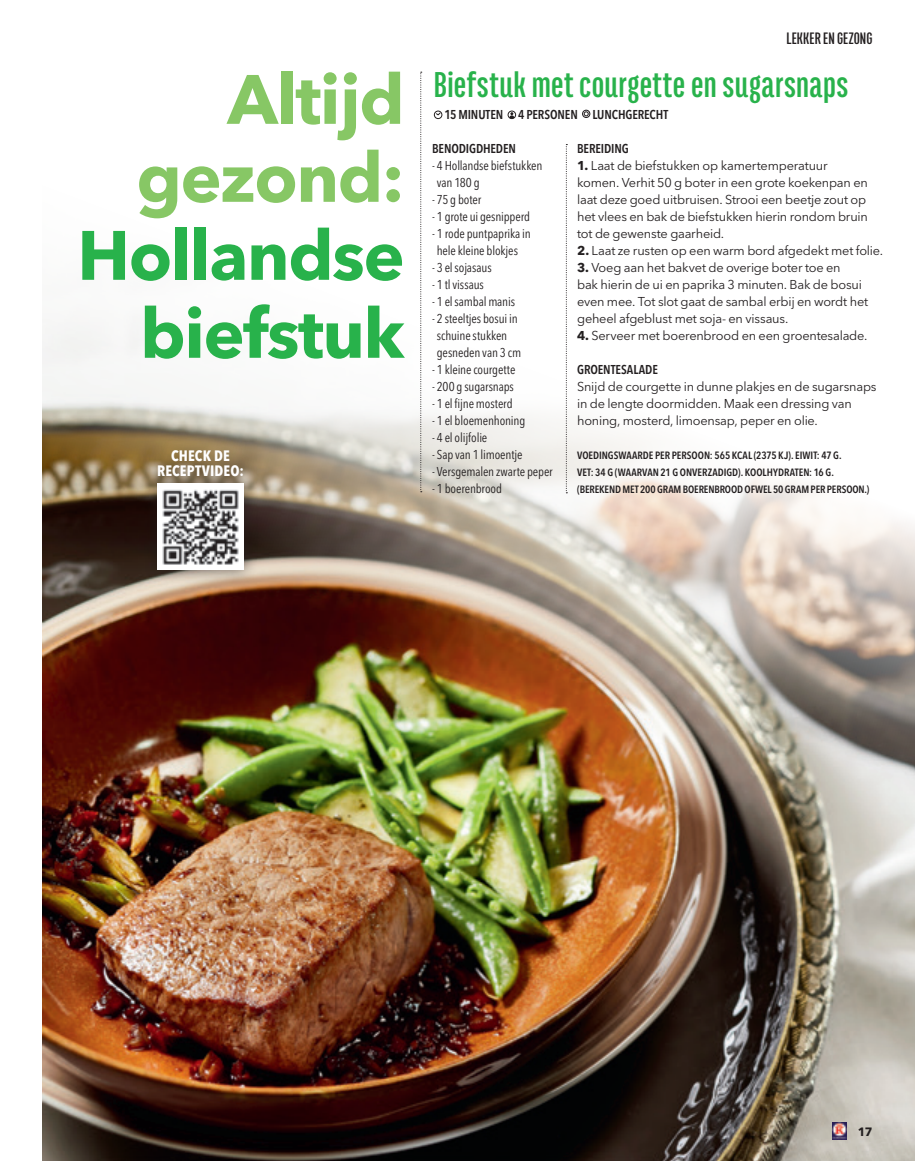
<style>
.page{position:relative;width:915px;height:1161px;background:#fff}
.page>*{position:absolute;margin:0;border:0;box-sizing:border-box;transform-origin:0 0}
.t1{font:700 69px/78px "Avenir Next LT Pro";letter-spacing:-.02em;color:#28b24b;text-align:right}
.t2{font:700 69px "Avenir Next LT Pro";letter-spacing:-.02em;color:#87c765}
.t3{font:700 39px "Titular";letter-spacing:.015em;color:#28b24b}
.t4{font:700 18px "Titular";letter-spacing:.005em;color:#231f20}
.t5{font:700 condensed 15px/14.5px "Avenir Next LT Pro";letter-spacing:.005em;color:#fff;text-align:center}
.t6{font:12.75px/17px "Avenir Next LT Pro";letter-spacing:-.015em;color:#231f20}
.t7{font:condensed 12.75px/17px "Avenir Next LT Pro";letter-spacing:-.01em;color:#231f20}
.t8{font:600 condensed 12.75px "Avenir Next LT Pro";letter-spacing:-.01em;color:#231f20}
.t9{font:700 12px "Avenir Next LT Pro";color:#231f20}
.t10{font:600 condensed 10.5px/17px "Avenir Next LT Pro";letter-spacing:-.005em;color:#231f20}
.s1{font-weight:700}
</style>
<div class="page">
<img style="left:43px;top:828px;width:871px;height:333px">
<img style="left:43px;top:71px;width:871px;height:757px">
<img style="left:832px;top:1123px;width:14px;height:17px">
<div style="left:143px;top:436px;width:115px;height:148px;background:#231f20;opacity:.6"></div>
<img style="left:158px;top:484px;width:85px;height:85px">
<div style="left:433px;top:111px;width:9px;height:8px;border:1px solid #231f20;border-radius:50%"></div>
<svg style="left:435px;top:112px;width:6px;height:4px"></svg>
<div style="left:507px;top:111px;width:9px;height:8px;border:1px solid #231f20;border-radius:50%"></div>
<svg style="left:509px;top:112px;width:5px;height:7px"></svg>
<div style="left:582px;top:110px;width:8px;height:8px;border:1px solid #231f20;border-radius:50%"></div>
<svg style="left:583px;top:111px;width:5px;height:5px"></svg>
<svg style="left:565px;top:144px;width:2px;height:349px"></svg>
<svg style="left:420px;top:72px;width:1px;height:420px"></svg>
<h1 class="t2" style="left:227px;top:57px;width:179px">Altijd</h1>
<h1 class="t2" style="left:136px;top:135px;width:269px">gezond:</h1>
<h1 class="t1" style="left:77px;top:216px;width:329px">Hollandse biefstuk</h1>
<p class="t5" style="left:157px;top:448px;width:88px">CHECK DE<br>RECEPTVIDEO:</p>
<h3 class="t4" style="left:786px;top:29px;width:87px">LEKKER EN GEZONG</h3>
<h2 class="t3" style="left:433px;top:66px;width:416px">Biefstuk met courgette en sugarsnaps</h2>
<p class="t8" style="left:444px;top:107px;width:225px">15 MINUTEN 4 PERSONEN LUNCHGERECHT</p>
<p class="t8" style="left:432px;top:141px;width:85px">BENODIGDHEDEN</p>
<p class="t7" style="left:436px;top:157px;width:107px;text-indent:-5px">- 4 Hollandse biefstukken van 180 g</p>
<p class="t7" style="left:432px;top:191px;width:51px">- 75 g boter</p>
<p class="t7" style="left:432px;top:208px;width:99px">- 1 grote ui gesnipperd</p>
<p class="t7" style="left:436px;top:225px;width:95px;text-indent:-5px">- 1 rode puntpaprika in hele kleine blokjes</p>
<p class="t7" style="left:432px;top:259px;width:61px">- 3 el sojasaus</p>
<p class="t7" style="left:432px;top:276px;width:53px">- 1 tl vissaus</p>
<p class="t7" style="left:432px;top:293px;width:84px">- 1 el sambal manis</p>
<p class="t7" style="left:436px;top:310px;width:86px;text-indent:-5px">- 2 steeltjes bosui in schuine stukken gesneden van 3 cm</p>
<p class="t7" style="left:432px;top:361px;width:85px">- 1 kleine courgette</p>
<p class="t7" style="left:432px;top:378px;width:83px">- 200 g sugarsnaps</p>
<p class="t7" style="left:432px;top:395px;width:82px">- 1 el fijne mosterd</p>
<p class="t7" style="left:432px;top:412px;width:95px">- 1 el bloemenhoning</p>
<p class="t7" style="left:432px;top:429px;width:57px">- 4 el olijfolie</p>
<p class="t7" style="left:432px;top:446px;width:92px">- Sap van 1 limoentje</p>
<p class="t7" style="left:432px;top:463px;width:122px">- Versgemalen zwarte peper</p>
<p class="t7" style="left:432px;top:480px;width:71px">- 1 boerenbrood</p>
<p class="t8" style="left:577px;top:141px;width:53px">BEREIDING</p>
<p class="t6" style="left:577px;top:157px;width:292px"><span class="s1">1.</span> Laat de biefstukken op kamertemperatuur komen. Verhit 50 g boter in een grote koekenpan en laat deze goed uitbruisen. Strooi een beetje zout op het vlees en bak de biefstukken hierin rondom bruin tot de gewenste gaarheid.</p>
<p class="t6" style="left:577px;top:242px;width:307px"><span class="s1">2.</span> Laat ze rusten op een warm bord afgedekt met folie.</p>
<p class="t6" style="left:577px;top:259px;width:292px"><span class="s1">3.</span> Voeg aan het bakvet de overige boter toe en<br>bak hierin de ui en paprika 3 minuten. Bak de bosui even mee. Tot slot gaat de sambal erbij en wordt het geheel afgeblust met soja- en vissaus.</p>
<p class="t6" style="left:577px;top:327px;width:292px"><span class="s1">4.</span> Serveer met boerenbrood en een groentesalade.</p>
<p class="t8" style="left:577px;top:362px;width:82px">GROENTESALADE</p>
<p class="t6" style="left:577px;top:378px;width:301px">Snijd de courgette in dunne plakjes en de sugarsnaps in de lengte doormidden. Maak een dressing van honing, mosterd, limoensap, peper en olie.</p>
<p class="t10" style="left:577px;top:447px;width:294px">VOEDINGSWAARDE PER PERSOON: 565 KCAL (2375 KJ). EIWIT: 47 G.<br>VET: 34 G (WAARVAN 21 G ONVERZADIGD). KOOLHYDRATEN: 16 G. (BEREKEND MET 200 GRAM BOERENBROOD OFWEL 50 GRAM PER PERSOON.)</p>
<p class="t9" style="left:857px;top:1124px;width:16px">17</p>
</div>
